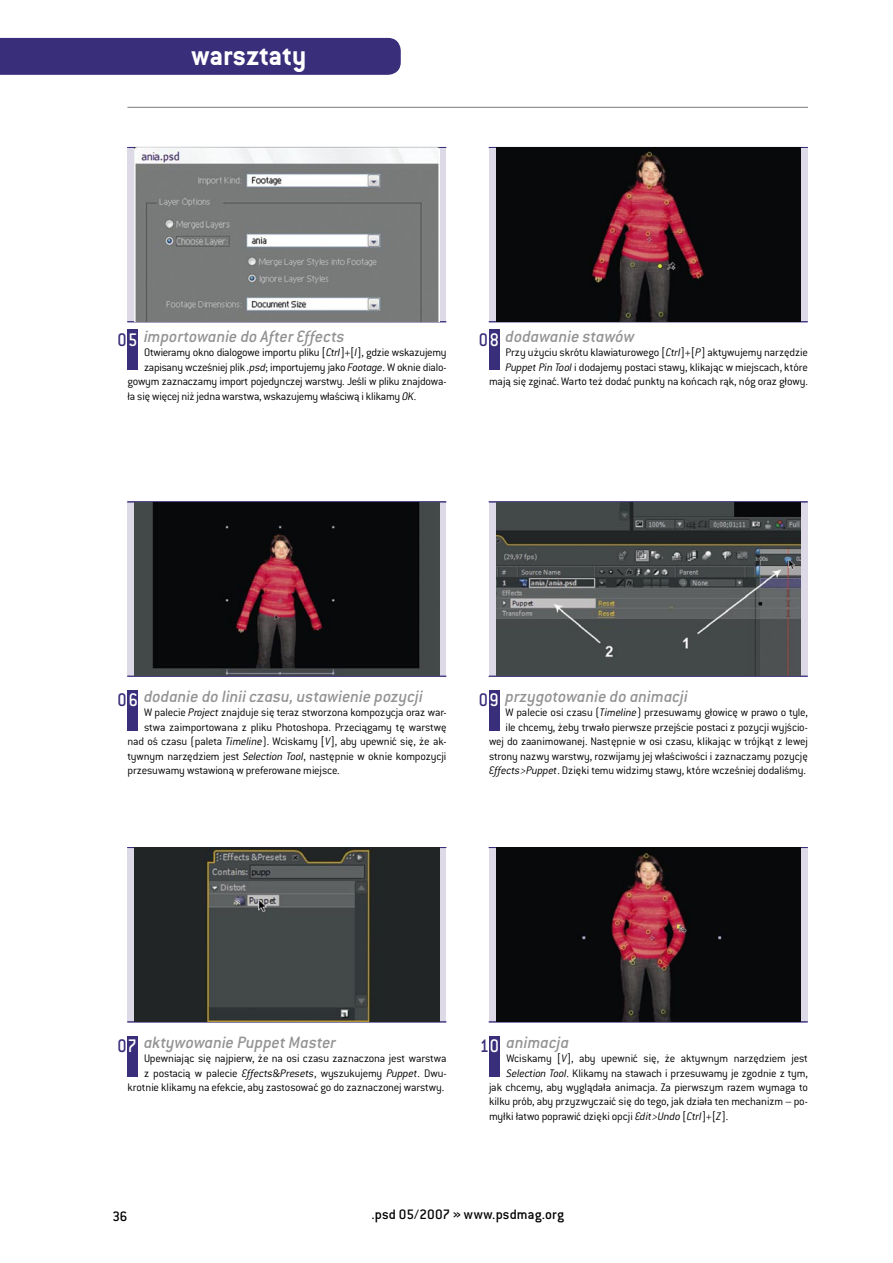
<style>
.page{position:relative;width:893px;height:1263px;background:#fff}
.page>*{position:absolute;margin:0;border:0;box-sizing:border-box;transform-origin:0 0}
.t1{font:700 30px "Conduit Pl";color:#fff}
.t2{font:500 19.95px "Conduit Pl";letter-spacing:.08em;color:#392e7a;scale:.9 1}
.SUBHEAD1{font:italic 500 18px "Conduit Pl";color:#939393}
.t3{font:500 15px "Conduit Pl";letter-spacing:.005em;color:#000}
.BODY1{font:300 12px/14.4px "Conduit Pl";letter-spacing:-.01em;color:#000;text-align:right}
.s1{font-style:italic}
.s2{color:#fff}
</style>
<div class="page">
<hr style="left:128px;top:107px;width:680px;height:1px;background:#939393">
<div style="left:0;top:38px;width:401px;height:37px;background:#392e7a"></div>
<svg style="left:127px;top:148px;width:319px;height:173px;background:#e0dde9"></svg>
<hr style="left:127px;top:321px;width:319px;height:1px;background:#392e7a">
<hr style="left:127px;top:147px;width:319px;height:1px;background:#392e7a">
<svg style="left:127px;top:502px;width:319px;height:174px;background:#c7c5d1"></svg>
<hr style="left:127px;top:676px;width:319px;height:1px;background:#392e7a">
<hr style="left:127px;top:501px;width:319px;height:1px;background:#392e7a">
<svg style="left:127px;top:848px;width:319px;height:173px;background:#c3c0cd"></svg>
<hr style="left:127px;top:1021px;width:319px;height:1px;background:#392e7a">
<hr style="left:127px;top:847px;width:319px;height:1px;background:#392e7a">
<div style="left:489px;top:147px;width:319px;height:175px;background:#ddd9e7"></div>
<hr style="left:489px;top:321px;width:319px;height:1px;background:#392e7a">
<hr style="left:489px;top:147px;width:319px;height:1px;background:#392e7a">
<div style="left:489px;top:502px;width:319px;height:174px;background:#ddd9e7"></div>
<hr style="left:489px;top:676px;width:319px;height:1px;background:#392e7a">
<hr style="left:489px;top:501px;width:319px;height:1px;background:#392e7a">
<div style="left:489px;top:847px;width:319px;height:175px;background:#ddd9e7"></div>
<hr style="left:489px;top:1021px;width:319px;height:1px;background:#392e7a">
<hr style="left:489px;top:847px;width:319px;height:1px;background:#392e7a">
<div style="left:127px;top:329px;width:11px;height:41px;background:#392e7a"></div>
<div style="left:127px;top:690px;width:11px;height:41px;background:#392e7a"></div>
<div style="left:127px;top:1036px;width:11px;height:40px;background:#392e7a"></div>
<div style="left:489px;top:329px;width:11px;height:41px;background:#392e7a"></div>
<div style="left:489px;top:690px;width:11px;height:41px;background:#392e7a"></div>
<div style="left:489px;top:1036px;width:11px;height:40px;background:#392e7a"></div>
<img style="left:135px;top:148px;width:304px;height:173px">
<img style="left:135px;top:502px;width:304px;height:174px">
<img style="left:135px;top:848px;width:304px;height:173px">
<img style="left:496px;top:148px;width:304px;height:173px">
<img style="left:496px;top:502px;width:304px;height:174px">
<img style="left:496px;top:848px;width:304px;height:173px">
<h1 class="t1" style="left:192px;top:39px;width:116px">warsztaty</h1>
<p class="SUBHEAD1" style="left:144px;top:326px;width:202px">importowanie do After Effects</p>
<p class="BODY1" style="left:144px;top:345px;width:304px">Otwieramy okno dialogowe importu pliku [<span class="s1">Ctrl</span>]+[<span class="s1">I</span>], gdzie wskazujemy</p>
<p class="BODY1" style="left:144px;top:360px;width:304px">zapisany wcześniej plik <span class="s1">.psd</span>; importujemy jako <span class="s1">Footage</span>. W oknie dialo-</p>
<p class="BODY1" style="left:128px;top:374px;width:320px">gowym zaznaczamy import pojedynczej warstwy. Jeśli w pliku znajdowa-</p>
<p class="BODY1" style="left:128px;top:389px;width:290px">ła się więcej niż jedna warstwa, wskazujemy właściwą i klikamy <span class="s1">OK</span>.</p>
<p class="t2" style="left:117px;top:328px;width:24px">0<span class="s2">5</span></p>
<p class="SUBHEAD1" style="left:505px;top:326px;width:131px">dodawanie stawów</p>
<p class="BODY1" style="left:489px;top:345px;width:320px">Przy użyciu skrótu klawiaturowego [<span class="s1">Ctrl</span>]+[<span class="s1">P</span>] aktywujemy narzędzie<br><span class="s1">Puppet Pin Tool</span> i dodajemy postaci stawy, klikając w miejscach, które mają się zginać. Warto też dodać punkty na końcach rąk, nóg oraz głowy.</p>
<p class="t2" style="left:479px;top:328px;width:24px">0<span class="s2">8</span></p>
<p class="SUBHEAD1" style="left:144px;top:686px;width:280px">dodanie do linii czasu, ustawienie pozycji</p>
<p class="BODY1" style="left:144px;top:705px;width:304px">W palecie <span class="s1">Project</span> znajduje się teraz stworzona kompozycja oraz war-</p>
<p class="BODY1" style="left:144px;top:720px;width:304px">stwa zaimportowana z pliku Photoshopa. Przeciągamy tę warstwę</p>
<p class="BODY1" style="left:128px;top:734px;width:320px">nad oś czasu (paleta <span class="s1">Timeline</span>). Wciskamy [<span class="s1">V</span>], aby upewnić się, że ak-</p>
<p class="BODY1" style="left:128px;top:749px;width:320px">tywnym narzędziem jest <span class="s1">Selection Tool</span>, następnie w oknie kompozycji</p>
<p class="BODY1" style="left:128px;top:763px;width:214px">przesuwamy wstawioną w preferowane miejsce.</p>
<p class="t2" style="left:117px;top:689px;width:24px">0<span class="s2">6</span></p>
<p class="SUBHEAD1" style="left:505px;top:686px;width:184px">przygotowanie do animacji</p>
<p class="BODY1" style="left:489px;top:705px;width:320px">W palecie osi czasu (<span class="s1">Timeline</span>) przesuwamy głowicę w prawo o tyle,<br>ile chcemy, żeby trwało pierwsze przejście postaci z pozycji wyjścio&shy;wej do zaanimowanej. Następnie w osi czasu, klikając w trójkąt z lewej strony nazwy warstwy, rozwijamy jej właściwości i zaznaczamy pozycję <span class="s1">Effects&gt;Puppet</span>. Dzięki temu widzimy stawy, które wcześniej dodaliśmy.</p>
<p class="t2" style="left:479px;top:689px;width:23px">0<span class="s2">9</span></p>
<p class="SUBHEAD1" style="left:144px;top:1032px;width:194px">aktywowanie Puppet Master</p>
<p class="BODY1" style="left:128px;top:1051px;width:320px">Upewniając się najpierw, że na osi czasu zaznaczona jest warstwa<br>z postacią w palecie <span class="s1">Effects&amp;Presets</span>, wyszukujemy <span class="s1">Puppet</span>. Dwu&shy;krotnie klikamy na efekcie, aby zastosować go do zaznaczonej warstwy.</p>
<p class="t2" style="left:117px;top:1035px;width:23px">0<span class="s2">7</span></p>
<p class="SUBHEAD1" style="left:507px;top:1032px;width:64px">animacja</p>
<p class="BODY1" style="left:507px;top:1051px;width:303px">Wciskamy [<span class="s1">V</span>], aby upewnić się, że aktywnym narzędziem jest</p>
<p class="BODY1" style="left:507px;top:1065px;width:303px"><span class="s1">Selection Tool</span>. Klikamy na stawach i przesuwamy je zgodnie z tym,</p>
<p class="BODY1" style="left:489px;top:1080px;width:320px">jak chcemy, aby wyglądała animacja. Za pierwszym razem wymaga to</p>
<p class="BODY1" style="left:489px;top:1094px;width:320px">kilku prób, aby przyzwyczaić się do tego, jak działa ten mechanizm – po-</p>
<p class="BODY1" style="left:489px;top:1109px;width:241px">myłki łatwo poprawić dzięki opcji <span class="s1">Edit&gt;Undo</span> [<span class="s1">Ctrl</span>]+[<span class="s1">Z</span>].</p>
<p class="t2" style="left:480px;top:1035px;width:23px">1<span class="s2">0</span></p>
<p class="t3" style="left:112px;top:1207px;width:17px">36</p>
<p class="t3" style="left:371px;top:1206px;width:194px">.psd 05/2007 » www.psdmag.org</p>
</div>
